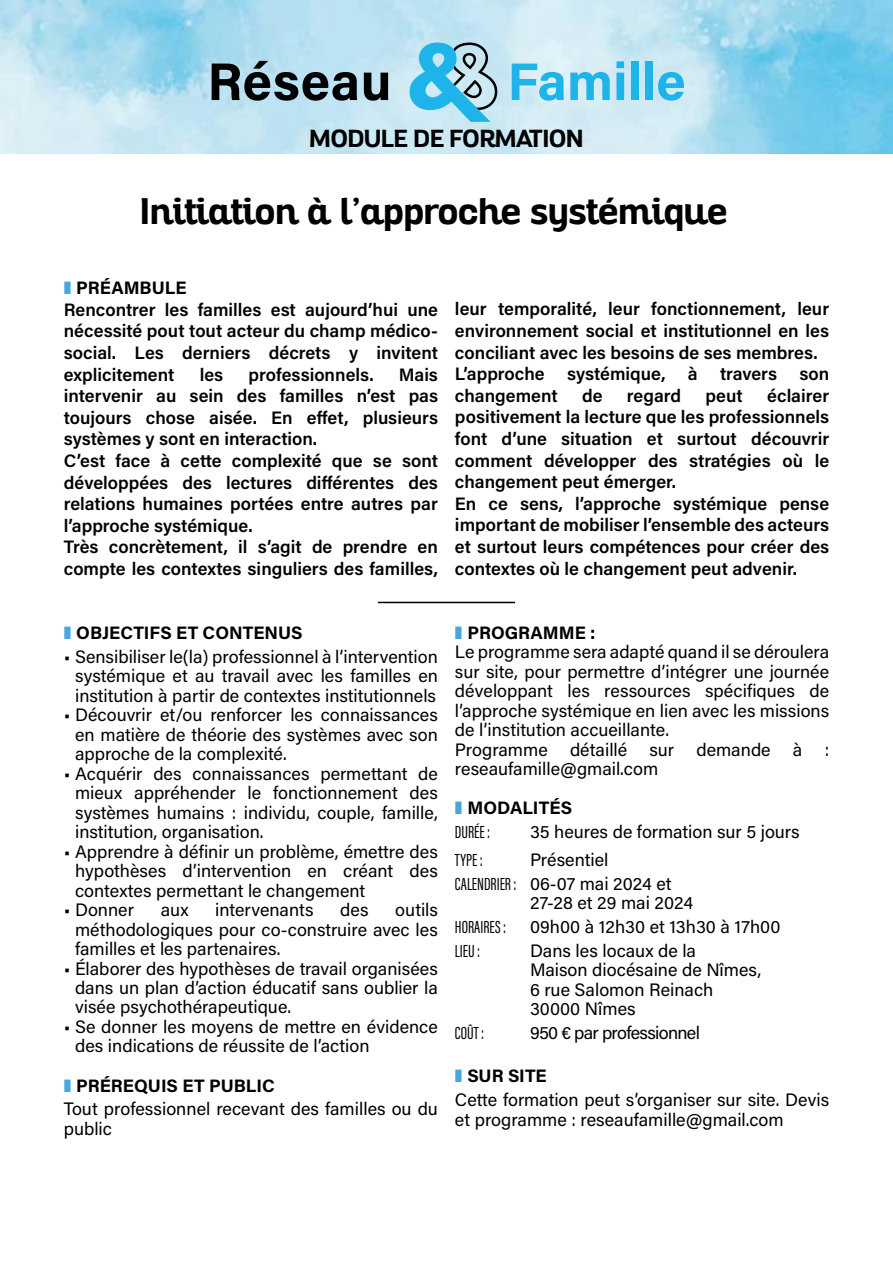
<style>
.page{position:relative;width:893px;height:1263px;background:#fff}
.page>*{position:absolute;margin:0;border:0;box-sizing:border-box;transform-origin:0 0}
.t1{font:700 52.95px "Acumin Pro";color:#1fb4e9}
.t2{font:700 52.95px "Acumin Pro";letter-spacing:.01em;color:#000}
.t3{font:700 36px "Altair";color:#000}
.t4{font:700 24px "Altair";letter-spacing:-.03em;color:#000}
.t5{font:18px/19.5px "Acumin Pro";color:#000;text-align:justify}
.t6{font:600 18px/21.6px "Acumin Pro";color:#000}
.t7{font:700 18px "Acumin Pro";color:#000}
.t8{font:18px "Acumin Pro Extra Cond";color:#000}
.t9{font:18px "Acumin Pro";letter-spacing:-.04em;color:#000}
.s1{color:#46a8df}
.s2{font-weight:700}
.s3{font-family:"Acumin Pro Extra Cond"}
</style>
<div class="page">
<img style="left:0;top:0;width:893px;height:153px">
<svg style="left:410px;top:43px;width:87px;height:79px;background:#79c1dc"></svg>
<hr style="left:378px;top:602px;width:137px;height:1px;background:#000">
<h1 class="t2" style="left:207px;top:44px;width:186px">Réseau</h1>
<h1 class="t1" style="left:507px;top:44px;width:180px">Famille</h1>
<h3 class="t4" style="left:309px;top:123px;width:276px">MODULE DE FORMATION</h3>
<h2 class="t3" style="left:139px;top:188px;width:590px">Initiation à l’approche systémique</h2>
<p class="t6" style="left:64px;top:276px;width:376px"><span class="s1">❚</span> <span class="s2">PRÉAMBULE<br></span>Rencontrer les familles est aujourd’hui une nécessité pout tout acteur du champ médico&shy;social. Les derniers décrets y invitent explicitement</p>
<p class="t6" style="left:200px;top:363px;width:25px">les</p>
<p class="t6" style="left:249px;top:363px;width:126px">professionnels.</p>
<p class="t6" style="left:64px;top:363px;width:376px;text-indent:335px">Mais intervenir au sein des familles n’est pas toujours chose aisée. En effet, plusieurs systèmes y sont en interaction.<br>C’est face à cette complexité que se sont développées des lectures différentes des relations humaines portées entre autres par l’approche systémique.<br>Très concrètement, il s’agit de prendre en compte les contextes singuliers des familles,</p>
<p class="t6" style="left:455px;top:297px;width:376px">leur temporalité, leur fonctionnement, leur environnement social et institutionnel en les conciliant avec les besoins de ses membres.<br>L’approche systémique, à travers son changement</p>
<p class="t6" style="left:455px;top:384px;width:376px;text-indent:312px">éclairer positivement la lecture que les professionnels font d’une situation et surtout découvrir comment développer des stratégies où le changement peut émerger.<br>En ce sens, l’approche systémique pense important de mobiliser l’ensemble des acteurs et surtout leurs compétences pour créer des contextes où le changement peut advenir.</p>
<p class="t6" style="left:582px;top:384px;width:22px">de</p>
<p class="t6" style="left:627px;top:384px;width:56px">regard</p>
<p class="t6" style="left:706px;top:384px;width:39px">peut</p>
<p class="t7" style="left:64px;top:620px;width:240px"><span class="s1">❚</span> OBJECTIFS ET CONTENUS</p>
<p class="t5" style="left:75px;top:646px;width:364px;text-indent:-11px">• Sensibiliser le(la) professionnel à l’intervention systémique et au travail avec les familles en institution à partir de contextes institutionnels</p>
<p class="t5" style="left:75px;top:704px;width:364px;text-indent:-11px">• Découvrir et/ou renforcer les connaissances en matière de théorie des systèmes avec son approche de la complexité.</p>
<p class="t5" style="left:75px;top:763px;width:364px;text-indent:-11px">• Acquérir des connaissances permettant de mieux appréhender le fonctionnement des systèmes humains : individu, couple, famille, institution, organisation.</p>
<p class="t5" style="left:75px;top:841px;width:364px;text-indent:-11px">• Apprendre à définir un problème, émettre des hypothèses d’intervention en créant des contextes permettant le changement</p>
<p class="t5" style="left:64px;top:899px;width:72px">• Donner</p>
<p class="t5" style="left:161px;top:899px;width:29px">aux</p>
<p class="t5" style="left:215px;top:899px;width:100px">intervenants</p>
<p class="t5" style="left:340px;top:899px;width:30px">des</p>
<p class="t5" style="left:75px;top:899px;width:364px;text-indent:320px">outils méthodologiques pour co-construire avec les familles et les partenaires.</p>
<p class="t5" style="left:75px;top:958px;width:364px;text-indent:-11px">• Élaborer des hypothèses de travail organisées dans un plan d’action éducatif sans oublier la visée psychothérapeutique.</p>
<p class="t5" style="left:75px;top:1016px;width:364px;text-indent:-11px">• Se donner les moyens de mettre en évidence des indications de réussite de l’action</p>
<p class="t5" style="left:64px;top:1072px;width:376px;line-height:23.7px"><span class="s1">❚</span> <span class="s2">PRÉREQUIS ET PUBLIC<br></span>Tout professionnel recevant des familles ou du</p>
<p class="t5" style="left:64px;top:1118px;width:50px">public</p>
<p class="t5" style="left:455px;top:622px;width:376px;text-align:left"><span class="s1">❚</span> <span class="s2">PROGRAMME :<br></span>Le programme sera adapté quand il se déroulera sur site, pour permettre d’intégrer une journée développant les ressources spécifiques de l’approche systémique en lien avec les missions de l’institution accueillante.<br>Programme détaillé sur demande à : reseaufamille@gmail.com</p>
<p class="t7" style="left:455px;top:795px;width:119px"><span class="s1">❚</span> MODALITÉS</p>
<p class="t8" style="left:455px;top:821px;width:37px">DURÉE :</p>
<p class="t5" style="left:530px;top:821px;width:271px">35 heures de formation sur 5 jours</p>
<p class="t8" style="left:455px;top:849px;width:29px">TYPE :</p>
<p class="t5" style="left:455px;top:847px;width:218px;line-height:23.7px;text-indent:75px">Présentiel<br><span class="s3">CALENDRIER :</span> 06-07 mai 2024 et</p>
<p class="t5" style="left:530px;top:892px;width:165px">27-28 et 29 mai 2024</p>
<p class="t8" style="left:455px;top:916px;width:52px">HORAIRES :</p>
<p class="t5" style="left:530px;top:916px;width:252px">09h00 à 12h30 et 13h30 à 17h00</p>
<p class="t8" style="left:455px;top:940px;width:27px">LIEU :</p>
<p class="t5" style="left:530px;top:940px;width:233px;text-align:left">Dans les locaux de la<br>Maison diocésaine de Nîmes,<br>6 rue Salomon Reinach<br>30000 Nîmes</p>
<p class="t8" style="left:455px;top:1022px;width:31px">COÛT :</p>
<p class="t9" style="left:530px;top:1020px;width:171px">950 € par professionnel</p>
<p class="t5" style="left:455px;top:1063px;width:376px;line-height:23.7px"><span class="s1">❚</span> <span class="s2">SUR SITE<br></span>Cette formation peut s’organiser sur site. Devis</p>
<p class="t5" style="left:455px;top:1109px;width:330px">et programme : reseaufamille@gmail.com</p>
</div>
